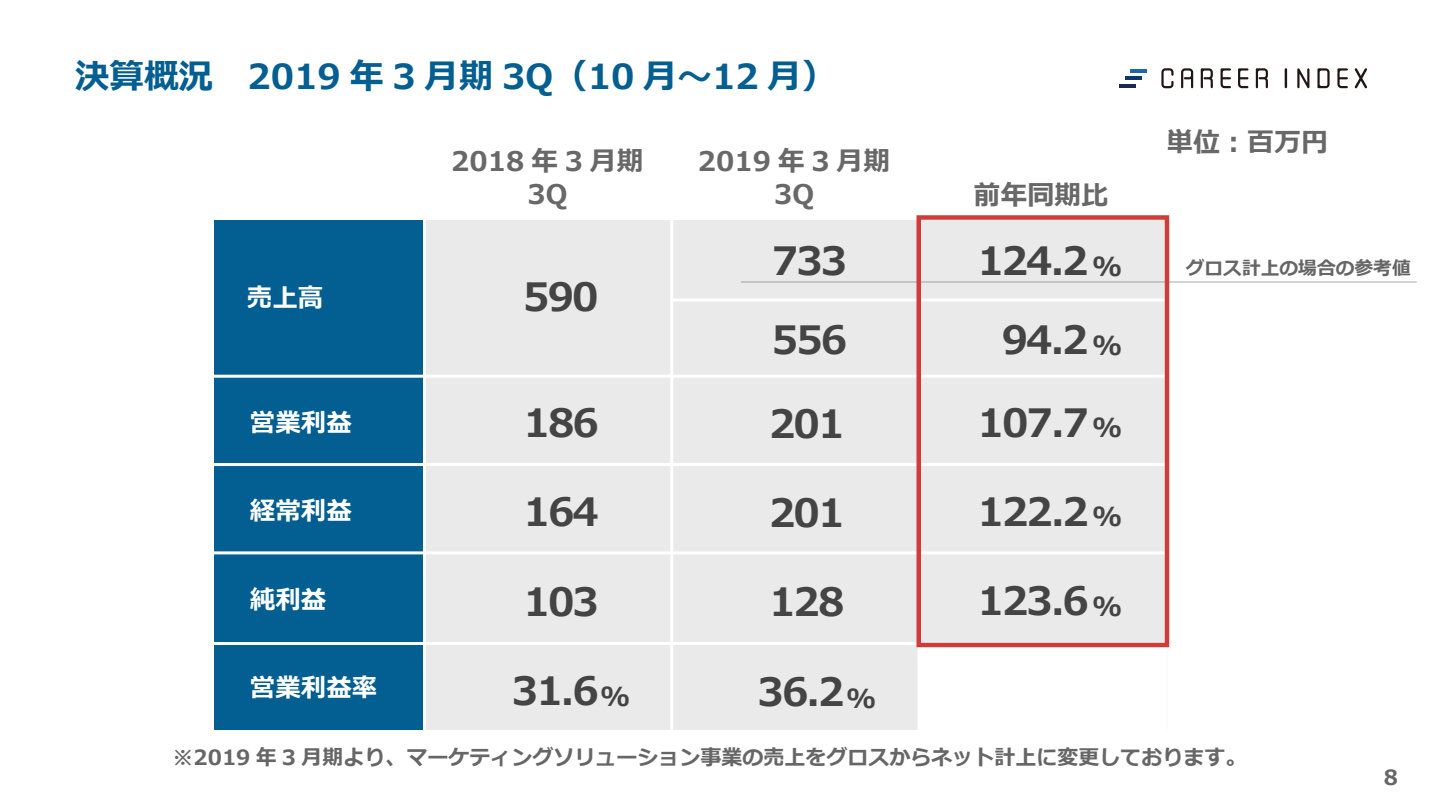
<style>
.page{position:relative;width:1440px;height:810px;background:#fff}
.page>*{position:absolute;margin:0;border:0;box-sizing:border-box;transform-origin:0 0}
.t1{font:700 39px/78.8px "Meiryo";letter-spacing:-.05em;color:#444}
.t2{font:700 34.5px "Meiryo";color:#035e91}
.t3{font:700 27px/33px "Meiryo";color:#686868;text-align:center}
.t4{font:700 26.25px "Meiryo";color:#444}
.t5{font:700 25.5px "Meiryo";color:#fff}
.t6{font:700 21px "Meiryo";color:#666}
.t7{font:700 18.75px "Meiryo";color:#666}
</style>
<div class="page">
<svg style="left:1161px;top:68px;width:13px;height:20px"></svg>
<svg style="left:1181px;top:68px;width:12px;height:20px"></svg>
<svg style="left:1201px;top:68px;width:12px;height:20px"></svg>
<svg style="left:1238px;top:68px;width:10px;height:20px"></svg>
<svg style="left:1221px;top:68px;width:10px;height:20px"></svg>
<svg style="left:1256px;top:68px;width:12px;height:20px"></svg>
<svg style="left:1337px;top:68px;width:11px;height:20px"></svg>
<svg style="left:1317px;top:68px;width:13px;height:20px"></svg>
<hr style="left:1285px;top:68px;width:2px;height:20px;background:#211613">
<svg style="left:1297px;top:68px;width:12px;height:20px"></svg>
<svg style="left:1355px;top:68px;width:12px;height:20px"></svg>
<hr style="left:1119px;top:84px;width:17px;height:3px;background:#1b284f">
<hr style="left:1125px;top:76px;width:16px;height:4px;background:#0f376a">
<hr style="left:1130px;top:69px;width:17px;height:4px;background:#1a6aab">
<div style="left:424px;top:220px;width:744px;height:510px;background:#eaeaea"></div>
<div style="left:214px;top:220px;width:210px;height:510px;background:#035e91"></div>
<hr style="left:210px;top:375px;width:964px;height:3px;background:#fff">
<hr style="left:210px;top:551px;width:964px;height:3px;background:#fff">
<hr style="left:210px;top:642px;width:964px;height:3px;background:#fff">
<hr style="left:210px;top:463px;width:964px;height:3px;background:#fff">
<hr style="left:670px;top:107px;width:3px;height:629px;background:#fff">
<hr style="left:423px;top:106px;width:3px;height:630px;background:#fff">
<hr style="left:918px;top:107px;width:3px;height:629px;background:#fff">
<hr style="left:1165px;top:121px;width:3px;height:629px;background:#fff">
<div style="left:920px;top:644px;width:246px;height:87px;background:#fff"></div>
<hr style="left:671px;top:298px;width:503px;height:4px;background:#fff">
<hr style="left:741px;top:281px;width:676px;height:2px;background:#666">
<svg style="left:916px;top:215px;width:253px;height:432px"></svg>
<p class="t2" style="left:75px;top:52px;width:763px">決算概況　2019 年 3 月期 3Q（10 月～12 月）</p>
<p class="t3" style="left:451px;top:146px;width:194px">2018 年 3 月期<br>3Q</p>
<p class="t3" style="left:698px;top:146px;width:194px">2019 年 3 月期<br>3Q</p>
<p class="t3" style="left:974px;top:180px;width:136px">前年同期比</p>
<p class="t5" style="left:247px;top:280px;width:78px">売上高</p>
<p class="t1" style="left:523px;top:259px;width:77px">590</p>
<p class="t1" style="left:772px;top:224px;width:77px">733<br>556</p>
<p class="t1" style="left:977px;top:224px;width:113px;text-align:right">124.2<br>94.2</p>
<p class="t4" style="left:1092px;top:248px;width:31px">%</p>
<p class="t4" style="left:1092px;top:327px;width:31px">%</p>
<p class="t5" style="left:250px;top:405px;width:103px">営業利益</p>
<p class="t1" style="left:524px;top:386px;width:77px">186</p>
<p class="t1" style="left:769px;top:386px;width:77px">201</p>
<p class="t1" style="left:978px;top:386px;width:113px">107.7</p>
<p class="t4" style="left:1092px;top:409px;width:31px">%</p>
<p class="t5" style="left:250px;top:493px;width:103px">経常利益</p>
<p class="t1" style="left:524px;top:475px;width:77px">164</p>
<p class="t1" style="left:769px;top:476px;width:77px">201</p>
<p class="t1" style="left:978px;top:475px;width:113px">122.2</p>
<p class="t4" style="left:1092px;top:498px;width:31px">%</p>
<p class="t5" style="left:250px;top:582px;width:78px">純利益</p>
<p class="t1" style="left:524px;top:564px;width:77px">103</p>
<p class="t1" style="left:769px;top:565px;width:77px">128</p>
<p class="t1" style="left:978px;top:564px;width:113px">123.6</p>
<p class="t4" style="left:1092px;top:588px;width:31px">%</p>
<p class="t5" style="left:250px;top:670px;width:129px">営業利益率</p>
<p class="t1" style="left:512px;top:653px;width:88px">31.6</p>
<p class="t1" style="left:758px;top:654px;width:88px">36.2</p>
<p class="t4" style="left:600px;top:678px;width:31px">%</p>
<p class="t4" style="left:846px;top:680px;width:31px">%</p>
<p class="t3" style="left:1166px;top:127px;width:163px">単位：百万円</p>
<p class="t7" style="left:1186px;top:256px;width:226px">グロス計上の場合の参考値</p>
<p class="t6" style="left:173px;top:743px;width:1075px">※2019 年 3 月期より、マーケティングソリューション事業の売上をグロスからネット計上に変更しております。</p>
<p class="t6" style="left:1384px;top:763px;width:16px">8</p>
</div>
